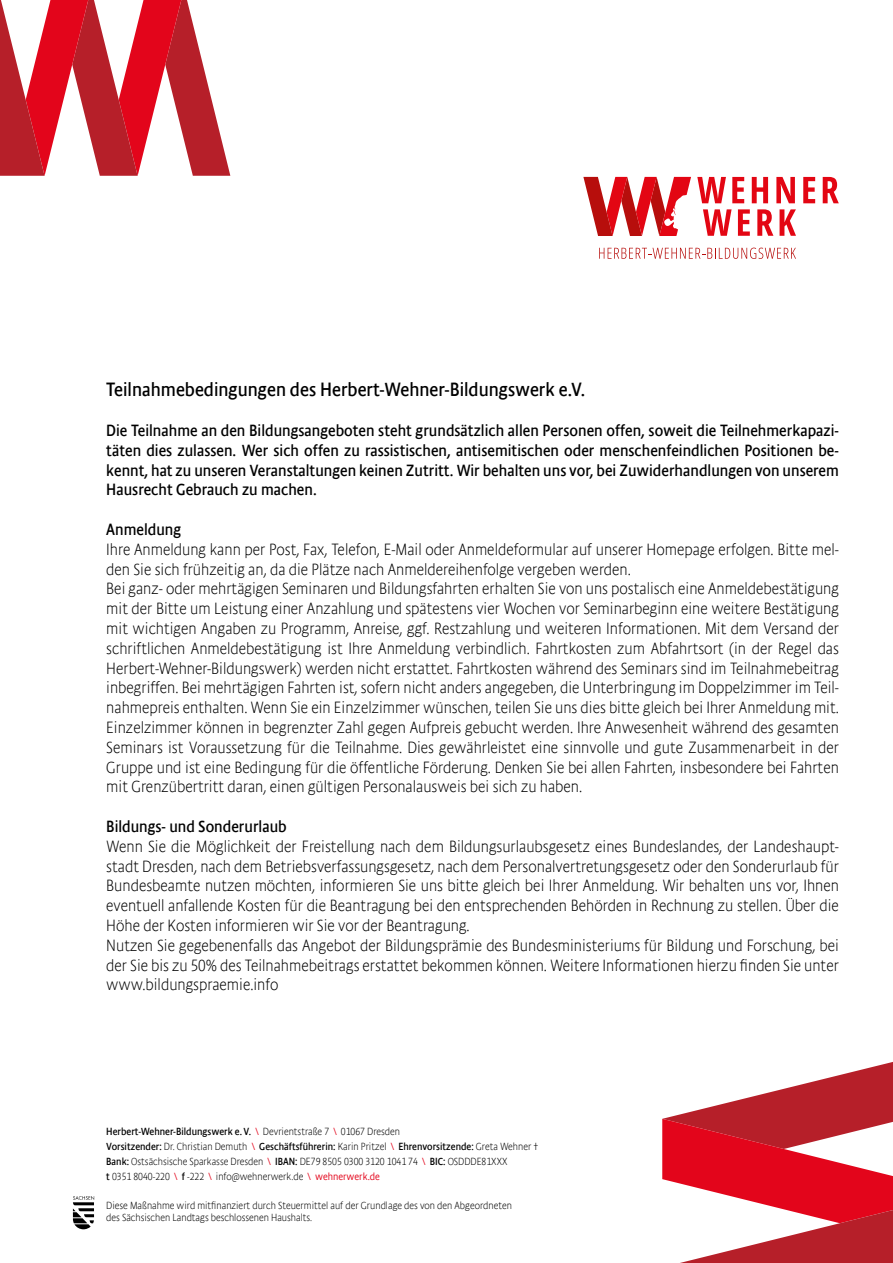
<style>
.page{position:relative;width:893px;height:1263px;background:#fff}
.page>*{position:absolute;margin:0;border:0;box-sizing:border-box;transform-origin:0 0}
.t1{font:19.5px "Absara Sans Headline Offc";color:#000}
.t2{font:100 16.5px/19.8px "Absara Sans Headline Offc";color:#000}
.t3{font:16.5px/19.8px "Absara Sans Headline Offc";color:#000;text-align:justify}
.t4{font:100 10.5px/15px "Absara Sans Headline Offc";color:#000}
.s1{font-weight:400}
.s2{font-weight:300;color:#e3051b}
</style>
<div class="page">
<svg style="left:0;top:0;width:230px;height:176px"></svg>
<svg style="left:583px;top:177px;width:108px;height:59px"></svg>
<svg style="left:697px;top:177px;width:29px;height:26px"></svg>
<svg style="left:732px;top:177px;width:12px;height:26px"></svg>
<svg style="left:752px;top:177px;width:16px;height:26px"></svg>
<svg style="left:776px;top:177px;width:19px;height:26px"></svg>
<svg style="left:803px;top:177px;width:12px;height:26px"></svg>
<svg style="left:823px;top:177px;width:16px;height:26px"></svg>
<svg style="left:703px;top:209px;width:29px;height:27px"></svg>
<svg style="left:738px;top:209px;width:12px;height:27px"></svg>
<svg style="left:757px;top:209px;width:16px;height:27px"></svg>
<svg style="left:779px;top:209px;width:17px;height:27px"></svg>
<svg style="left:599px;top:248px;width:197px;height:11px"></svg>
<svg style="left:662px;top:1062px;width:231px;height:201px"></svg>
<svg style="left:73px;top:1196px;width:21px;height:33px"></svg>
<p class="t1" style="left:106px;top:378px;width:480px">Teilnahmebedingungen des Herbert-Wehner-Bildungswerk e.V.</p>
<p class="t3" style="left:106px;top:420px;width:734px">Die Teilnahme an den Bildungsangeboten steht grundsätzlich allen Personen offen, soweit die Teilnehmerkapazi&shy;täten dies zulassen. Wer sich offen zu rassistischen, antisemitischen oder menschenfeindlichen Positionen be&shy;kennt, hat zu unseren Veranstaltungen keinen Zutritt. Wir behalten uns vor, bei Zuwiderhandlungen von unserem Hausrecht Gebrauch zu machen.</p>
<p class="t3" style="left:106px;top:519px;width:76px">Anmeldung</p>
<p class="t2" style="left:106px;top:539px;width:734px">Ihre Anmeldung kann per Post, Fax, Telefon, E-Mail oder Anmeldeformular auf unserer Homepage erfolgen. Bitte mel&shy;den Sie sich frühzeitig an, da die Plätze nach Anmeldereihenfolge vergeben werden.<br>Bei ganz- oder mehrtägigen Seminaren und Bildungsfahrten erhalten Sie von uns postalisch eine Anmeldebestätigung mit der Bitte um Leistung einer Anzahlung und spätestens vier Wochen vor Seminarbeginn eine weitere Bestätigung mit wichtigen Angaben zu Programm, Anreise, ggf. Restzahlung und weiteren Informationen. Mit dem Versand der schriftlichen Anmeldebestätigung ist Ihre Anmeldung verbindlich. Fahrtkosten zum Abfahrtsort (in der Regel das Herbert-Wehner-Bildungswerk) werden nicht erstattet. Fahrtkosten während des Seminars sind im Teilnahmebeitrag inbegriffen. Bei mehrtägigen Fahrten ist, sofern nicht anders angegeben, die Unterbringung im Doppelzimmer im Teil&shy;nahmepreis enthalten. Wenn Sie ein Einzelzimmer wünschen, teilen Sie uns dies bitte gleich bei Ihrer Anmeldung mit.<br>Einzelzimmer können in begrenzter Zahl gegen Aufpreis gebucht werden. Ihre Anwesenheit während des gesamten Seminars ist Voraussetzung für die Teilnahme. Dies gewährleistet eine sinnvolle und gute Zusammenarbeit in der Gruppe und ist eine Bedingung für die öffentliche Förderung. Denken Sie bei allen Fahrten, insbesondere bei Fahrten mit Grenzübertritt daran, einen gültigen Personalausweis bei sich zu haben.</p>
<p class="t3" style="left:106px;top:816px;width:182px">Bildungs- und Sonderurlaub</p>
<p class="t2" style="left:106px;top:836px;width:734px">Wenn Sie die Möglichkeit der Freistellung nach dem Bildungsurlaubsgesetz eines Bundeslandes, der Landeshaupt&shy;stadt Dresden, nach dem Betriebsverfassungsgesetz, nach dem Personalvertretungsgesetz oder den Sonderurlaub für Bundesbeamte nutzen möchten, informieren Sie uns bitte gleich bei Ihrer Anmeldung. Wir behalten uns vor, Ihnen eventuell anfallende Kosten für die Beantragung bei den entsprechenden Behörden in Rechnung zu stellen. Über die Höhe der Kosten informieren wir Sie vor der Beantragung.<br>Nutzen Sie gegebenenfalls das Angebot der Bildungsprämie des Bundesministeriums für Bildung und Forschung, bei der Sie bis zu 50% des Teilnahmebeitrags erstattet bekommen können. Weitere Informationen hierzu finden Sie unter www.bildungspraemie.info</p>
<p class="t4" style="left:106px;top:1124px;width:433px"><span class="s1">Herbert-Wehner-Bildungswerk e. V.</span> <span class="s2">\</span> Devrientstraße 7 <span class="s2">\</span> 01067 Dresden<br><span class="s1">Vorsitzender:</span> Dr. Christian Demuth <span class="s2">\</span> <span class="s1">Geschäftsführerin:</span> Karin Pritzel <span class="s2">\</span> <span class="s1">Ehrenvorsitzende:</span> Greta Wehner † <span class="s1">Bank:</span> Ostsächsische Sparkasse Dresden <span class="s2">\</span> <span class="s1">IBAN:</span> DE79 8505 0300 3120 1041 74 <span class="s2">\</span> <span class="s1">BIC:</span> OSDDDE81XXX<br><span class="s1">t</span> 0351 8040-220 <span class="s2">\</span> <span class="s1">f</span> -222 <span class="s2">\</span> info@wehnerwerk.de <span class="s2">\ wehnerwerk.de</span></p>
<p class="t4" style="left:106px;top:1199px;width:407px;line-height:12.6px">Diese Maßnahme wird mitfinanziert durch Steuermittel auf der Grundlage des von den Abgeordneten des Sächsischen Landtags beschlossenen Haushalts.</p>
</div>
